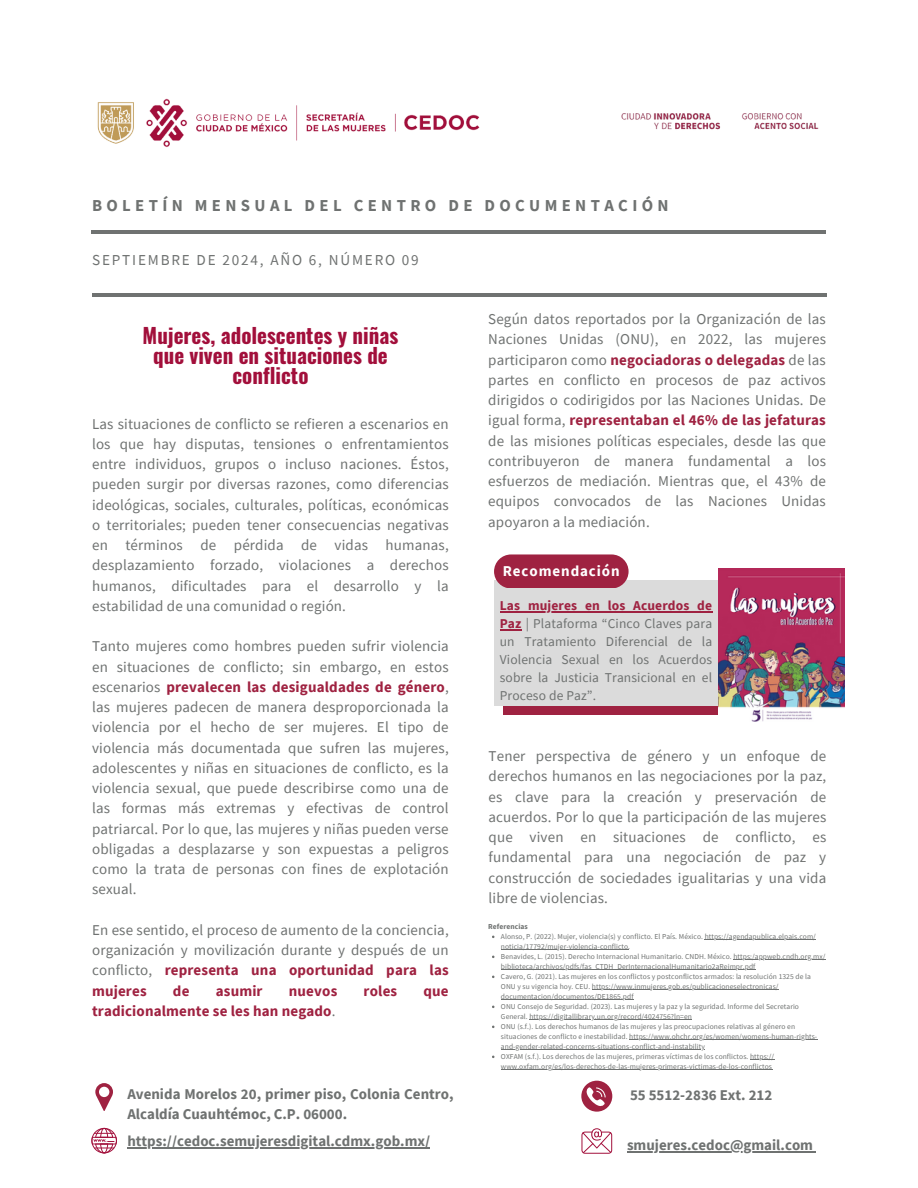
<style>
.page{position:relative;width:918px;height:1188px;background:#fff}
.page>*{position:absolute;margin:0;border:0;box-sizing:border-box;transform-origin:0 0}
.t1{font:700 21px/20.2px "Oswald";color:#a20f3b;text-align:center}
.t2{font:700 16.65px "Source Sans Pro";letter-spacing:.26em;color:#6f7271}
.t3{font:15.15px "Source Sans Pro";letter-spacing:.12em;color:#6f7271}
.t4{font:15px/20.2px "Source Sans Pro";letter-spacing:.01em;color:#6f7271;text-align:justify}
.t5{font:700 15px/20px "Source Sans Pro";color:#6f7271}
.t6{font:700 15px "Source Sans Pro";letter-spacing:.01em;color:#9f2241}
.t7{font:700 15px "Source Sans Pro";letter-spacing:.06em;color:#fff}
.t8{font:13.5px/18px "Source Sans Pro";letter-spacing:.01em;color:#6f7271;text-align:justify}
.t9{font:7.5px/10.1px "Source Sans Pro";letter-spacing:.01em;color:#6f7271}
.t10{font:700 7.5px "Source Sans Pro";letter-spacing:.01em;color:#6f7271}
.s1{font-weight:700;color:#9f2241}
.s2{font-weight:400;color:#6f7271}
</style>
<div class="page">
<hr style="left:92px;top:230px;width:734px;height:4px;background:#6f7271">
<hr style="left:92px;top:293px;width:734px;height:4px;background:#6f7271">
<svg style="left:95px;top:1083px;width:18px;height:28px"></svg>
<svg style="left:91px;top:1128px;width:26px;height:25px"></svg>
<svg style="left:581px;top:1081px;width:31px;height:31px"></svg>
<svg style="left:581px;top:1128px;width:31px;height:26px"></svg>
<hr style="left:127px;top:1147px;width:303px;height:2px;background:#6f7271">
<hr style="left:627px;top:1152px;width:186px;height:1px;background:#6f7271">
<img style="left:97px;top:98px;width:383px;height:50px">
<img style="left:621px;top:113px;width:198px;height:17px">
<div style="left:503px;top:706px;width:217px;height:9px;background:#9f2241"></div>
<div style="left:494px;top:590px;width:9px;height:116px;background:#dbdbdb"></div>
<div style="left:503px;top:590px;width:217px;height:116px;background:#dbdbdb"></div>
<div style="left:494px;top:581px;width:9px;height:9px;background:#dbdbdb"></div>
<div style="left:503px;top:581px;width:217px;height:9px;background:#dbdbdb"></div>
<img style="left:718px;top:568px;width:126px;height:153px">
<div style="left:494px;top:554px;width:135px;height:34px;background:#9f2241;border-radius:17px"></div>
<hr style="left:705px;top:939px;width:111px;height:1px;background:#6f7271">
<hr style="left:501px;top:949px;width:127px;height:1px;background:#6f7271">
<hr style="left:733px;top:959px;width:93px;height:1px;background:#6f7271">
<hr style="left:501px;top:969px;width:255px;height:1px;background:#6f7271">
<hr style="left:592px;top:989px;width:187px;height:1px;background:#6f7271">
<hr style="left:501px;top:999px;width:133px;height:1px;background:#6f7271">
<hr style="left:529px;top:1019px;width:163px;height:1px;background:#6f7271">
<hr style="left:629px;top:1039px;width:188px;height:1px;background:#6f7271">
<hr style="left:501px;top:1049px;width:204px;height:1px;background:#6f7271">
<svg style="left:750px;top:1059px;width:24px;height:1px"></svg>
<hr style="left:501px;top:1069px;width:271px;height:1px;background:#6f7271">
<hr style="left:500px;top:611px;width:212px;height:1px;background:#9f2241">
<svg style="left:500px;top:629px;width:22px;height:1px"></svg>
<h5 class="t2" style="left:92px;top:195px;width:578px">BOLETÍN MENSUAL DEL CENTRO DE DOCUMENTACIÓN</h5>
<h5 class="t3" style="left:92px;top:250px;width:328px">SEPTIEMBRE DE 2024, AÑO 6, NÚMERO 09</h5>
<h5 class="t1" style="left:143px;top:324px;width:257px">Mujeres, adolescentes y niñas que viven en situaciones de conflicto</h5>
<h4 class="t4" style="left:92px;top:413px;width:358px">Las situaciones de conflicto se refieren a escenarios en los que hay disputas, tensiones o enfrentamientos entre individuos, grupos o incluso naciones. Éstos, pueden surgir por diversas razones, como diferencias ideológicas, sociales, culturales, políticas, económicas o territoriales; pueden tener consecuencias negativas en términos de pérdida de vidas humanas, desplazamiento forzado, violaciones a derechos humanos, dificultades para el desarrollo y la estabilidad de una comunidad o región.</h4>
<p class="t4" style="left:92px;top:636px;width:358px">Tanto mujeres como hombres pueden sufrir violencia en situaciones de conflicto; sin embargo, en estos escenarios <span class="s1">prevalecen las desigualdades de género</span>, las mujeres padecen de manera desproporcionada la violencia por el hecho de ser mujeres. El tipo de violencia más documentada que sufren las mujeres, adolescentes y niñas en situaciones de conflicto, es la violencia sexual, que puede describirse como una de las formas más extremas y efectivas de control patriarcal. Por lo que, las mujeres y niñas pueden verse obligadas a desplazarse y son expuestas a peligros como la trata de personas con fines de explotación sexual.</p>
<p class="t4" style="left:92px;top:919px;width:358px">En ese sentido, el proceso de aumento de la conciencia, organización y movilización durante y después de un conflicto, <span class="s1">representa una oportunidad para las mujeres</span></p>
<p class="t6" style="left:173px;top:981px;width:18px">de</p>
<p class="t6" style="left:216px;top:981px;width:48px">asumir</p>
<p class="t6" style="left:289px;top:981px;width:50px">nuevos</p>
<p class="t6" style="left:364px;top:981px;width:35px">roles</p>
<p class="t6" style="left:424px;top:981px;width:27px">que</p>
<p class="t6" style="left:92px;top:1001px;width:245px">tradicionalmente se les han negado<span class="s2">.</span></p>
<p class="t5" style="left:127px;top:1084px;width:328px">Avenida Morelos 20, primer piso, Colonia Centro,<br>Alcaldía Cuauhtémoc, C.P. 06000.</p>
<p class="t5" style="left:127px;top:1131px;width:304px">https://cedoc.semujeresdigital.cdmx.gob.mx/</p>
<h5 class="t4" style="left:488px;top:309px;width:339px">Según datos reportados por la Organización de las Naciones Unidas (ONU), en 2022, las mujeres participaron como <span class="s1">negociadoras o delegadas</span> de las partes en conflicto en procesos de paz activos dirigidos o codirigidos por las Naciones Unidas. De igual forma, <span class="s1">representaban el 46% de las jefaturas </span>de las misiones políticas especiales, desde las que contribuyeron de manera fundamental a los esfuerzos de mediación. Mientras que, el 43% de equipos convocados de las Naciones Unidas apoyaron a la mediación.</h5>
<h5 class="t7" style="left:503px;top:561px;width:118px">Recomendación</h5>
<p class="t8" style="left:500px;top:596px;width:214px"><span class="s1">Las mujeres en los Acuerdos de Paz</span> | Plataforma “Cinco Claves para un Tratamiento Diferencial de la Violencia Sexual en los Acuerdos sobre la Justicia Transicional en el Proceso de Paz”.</p>
<h4 class="t4" style="left:489px;top:746px;width:339px">Tener perspectiva de género y un enfoque de derechos humanos en las negociaciones por la paz, es clave para la creación y preservación de acuerdos. Por lo que la participación de las mujeres que viven en situaciones de conflicto, es fundamental para una negociación de paz y construcción de sociedades igualitarias y una vida libre de violencias.</h4>
<h5 class="t10" style="left:488px;top:921px;width:41px">Referencias</h5>
<h6 class="t9" style="left:501px;top:931px;width:316px">Alonso, P. (2022). Mujer, violencia(s) y conflicto. El País. México. https://agendapublica.elpais.com/</h6>
<p class="t9" style="left:501px;top:941px;width:326px">noticia/17792/mujer-violencia-conflicto.<br>Benavides, L. (2015). Derecho Internacional Humanitario. CNDH. México. https:/appweb.cndh.org.mx/</p>
<p class="t9" style="left:501px;top:961px;width:311px">biblioteca/archivos/pdfs/fas_CTDH_DerInternacionalHumanitario2aReimpr.pdf<br>Cavero, G. (2021). Las mujeres en los conflictos y postconflictos armados: la resolución 1325 de la<br>ONU y su vigencia hoy. CEU. https://www.inmujeres.gob.es/publicacioneselectronicas/</p>
<p class="t9" style="left:501px;top:991px;width:300px">documentacion/documentos/DE1865.pdf<br>ONU Consejo de Seguridad. (2023). Las mujeres y la paz y la seguridad. Informe del Secretario<br>General. https://digitallibrary.un.org/record/4024756?ln=en</p>
<p class="t9" style="left:501px;top:1021px;width:318px">ONU (s.f.). Los derechos humanos de las mujeres y las preocupaciones relativas al género en situaciones de conflicto e inestabilidad. https://www.ohchr.org/es/women/womens-human-rights-</p>
<p class="t9" style="left:501px;top:1041px;width:275px">and-gender-related-concerns-situations-conflict-and-instability<br>OXFAM (s.f.). Los derechos de las mujeres, primeras víctimas de los conflictos. https://</p>
<p class="t9" style="left:501px;top:1061px;width:273px">www.oxfam.org/es/los-derechos-de-las-mujeres-primeras-victimas-de-los-conflictos</p>
<h2 class="t5" style="left:630px;top:1085px;width:144px">55 5512-2836 Ext. 212</h2>
<p class="t5" style="left:627px;top:1135px;width:188px">smujeres.cedoc@gmail.com</p>
</div>
